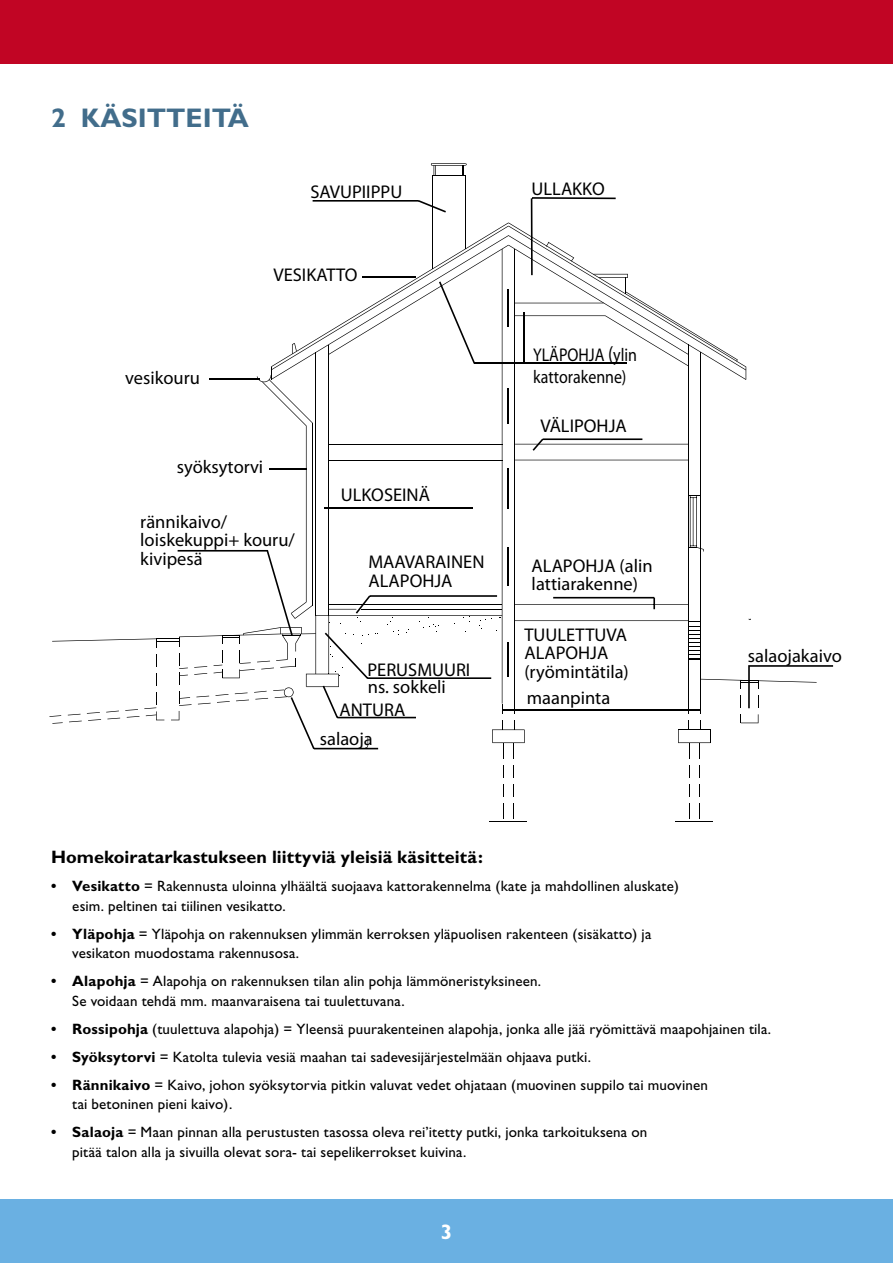
<style>
.page{position:relative;width:893px;height:1263px;background:#fff}
.page>*{position:absolute;margin:0;border:0;box-sizing:border-box;transform-origin:0 0}
.t1{font:700 27px "Gill Sans CE";color:#426d8b}
.t2{font:700 21px "Gill Sans CE";color:#fff}
.t3{font:18.45px/18.5px "Helvetica";color:#000}
.t4{font:18.45px/21.3px "Helvetica";color:#000;scale:.87 1}
.t5{font:700 18px "Gill Sans CE";letter-spacing:.005em;color:#000}
.t6{font:15px/19.5px "Gill Sans CE";letter-spacing:.01em;color:#000}
.s1{font-size:21.3px}
.s2{font-weight:700}
</style>
<div class="page">
<div style="left:0;top:0;width:893px;height:64px;background:#c10524"></div>
<div style="left:0;top:1199px;width:893px;height:64px;background:#6ab0e2"></div>
<svg style="left:503px;top:803px;width:1px;height:16px"></svg>
<svg style="left:503px;top:784px;width:1px;height:13px"></svg>
<svg style="left:503px;top:765px;width:1px;height:13px"></svg>
<svg style="left:513px;top:803px;width:1px;height:16px"></svg>
<svg style="left:513px;top:784px;width:1px;height:13px"></svg>
<svg style="left:513px;top:765px;width:1px;height:13px"></svg>
<svg style="left:689px;top:803px;width:1px;height:16px"></svg>
<svg style="left:689px;top:784px;width:1px;height:13px"></svg>
<svg style="left:689px;top:765px;width:1px;height:13px"></svg>
<svg style="left:699px;top:803px;width:1px;height:16px"></svg>
<svg style="left:699px;top:784px;width:1px;height:13px"></svg>
<svg style="left:699px;top:765px;width:1px;height:13px"></svg>
<hr style="left:675px;top:821px;width:37px;height:1px;background:#000">
<hr style="left:489px;top:821px;width:37px;height:1px;background:#000">
<hr style="left:432px;top:175px;width:1px;height:94px;background:#000">
<hr style="left:432px;top:165px;width:33px;height:1px;background:#000">
<hr style="left:432px;top:163px;width:33px;height:1px;background:#000">
<hr style="left:432px;top:175px;width:33px;height:1px;background:#000">
<svg style="left:431px;top:163px;width:5px;height:12px"></svg>
<hr style="left:465px;top:175px;width:1px;height:74px;background:#000">
<svg style="left:462px;top:163px;width:5px;height:12px"></svg>
<hr style="left:531px;top:198px;width:2px;height:77px;background:#000">
<hr style="left:532px;top:197px;width:84px;height:2px;background:#000">
<svg style="left:313px;top:200px;width:133px;height:13px"></svg>
<svg style="left:49px;top:223px;width:784px;height:536px"></svg>
<hr style="left:507px;top:289px;width:2px;height:37px;background:#000">
<hr style="left:507px;top:388px;width:2px;height:36px;background:#000">
<hr style="left:508px;top:468px;width:1px;height:41px;background:#000">
<hr style="left:507px;top:642px;width:2px;height:35px;background:#000">
<hr style="left:507px;top:547px;width:2px;height:39px;background:#000">
<h1 class="t1" style="left:51px;top:102px;width:199px">2 KÄSITTEITÄ</h1>
<p class="t3" style="left:310px;top:182px;width:93px">SAVUPIIPPU</p>
<p class="t3" style="left:532px;top:179px;width:75px">ULLAKKO</p>
<p class="t3" style="left:125px;top:368px;width:76px">vesikouru</p>
<p class="t3" style="left:273px;top:265px;width:86px">VESIKATTO</p>
<p class="t4" style="left:533px;top:344px;width:121px">YLÄPOHJA <span class="s1">(</span>ylin kattorakenne)</p>
<p class="t3" style="left:540px;top:417px;width:88px">VÄLIPOHJA</p>
<p class="t3" style="left:177px;top:458px;width:88px">syöksytorvi</p>
<p class="t3" style="left:140px;top:512px;width:156px">rännikaivo/ loiskekuppi+ kouru/ kivipesä</p>
<p class="t3" style="left:341px;top:485px;width:91px">ULKOSEINÄ</p>
<p class="t3" style="left:369px;top:552px;width:117px">MAAVARAINEN<br>ALAPOHJA</p>
<p class="t3" style="left:367px;top:661px;width:104px;line-height:17.1px">PERUSMUURI ns. sokkeli</p>
<p class="t3" style="left:339px;top:700px;width:67px">ANTURA</p>
<p class="t3" style="left:320px;top:730px;width:54px">salaoja</p>
<p class="t3" style="left:532px;top:556px;width:122px">ALAPOHJA (alin lattiarakenne)</p>
<p class="t3" style="left:524px;top:625px;width:106px">TUULETTUVA<br>ALAPOHJA (ryömintätila)</p>
<p class="t3" style="left:527px;top:689px;width:85px">maanpinta</p>
<p class="t3" style="left:748px;top:646px;width:95px">salaojakaivo</p>
<p class="t5" style="left:51px;top:846px;width:433px">Homekoiratarkastukseen liittyviä yleisiä käsitteitä:</p>
<p class="t6" style="left:72px;top:876px;width:608px;text-indent:-21px"><span class="s2">• Vesikatto</span> = Rakennusta uloinna ylhäältä suojaava kattorakennelma (kate ja mahdollinen aluskate) esim. peltinen tai tiilinen vesikatto.</p>
<p class="t6" style="left:72px;top:924px;width:581px;text-indent:-21px"><span class="s2">• Yläpohja</span> = Yläpohja on rakennuksen ylimmän kerroksen yläpuolisen rakenteen (sisäkatto) ja vesikaton muodostama rakennusosa.</p>
<p class="t6" style="left:51px;top:971px;width:492px"><span class="s2">• Alapohja</span> = Alapohja on rakennuksen tilan alin pohja lämmöneristyksineen.<br>Se voidaan tehdä mm. maanvaraisena tai tuulettuvana.</p>
<p class="t6" style="left:51px;top:1019px;width:722px"><span class="s2">• Rossipohja</span> (tuulettuva alapohja) = Yleensä puurakenteinen alapohja, jonka alle jää ryömittävä maapohjainen tila.</p>
<p class="t6" style="left:51px;top:1047px;width:541px"><span class="s2">• Syöksytorvi</span> = Katolta tulevia vesiä maahan tai sadevesijärjestelmään ohjaava putki.</p>
<p class="t6" style="left:72px;top:1075px;width:637px;text-indent:-21px"><span class="s2">• Rännikaivo</span> = Kaivo, johon syöksytorvia pitkin valuvat vedet ohjataan (muovinen suppilo tai muovinen tai betoninen pieni kaivo).</p>
<p class="t6" style="left:72px;top:1122px;width:577px;text-indent:-21px"><span class="s2">• Salaoja</span> = M aan pinnan alla perustusten tasossa oleva rei’itetty putki, jonka tarkoituksena on pitää talon alla ja sivuilla olevat sora- tai sepelikerrokset kuivina.</p>
<h2 class="t2" style="left:441px;top:1220px;width:13px">3</h2>
</div>
